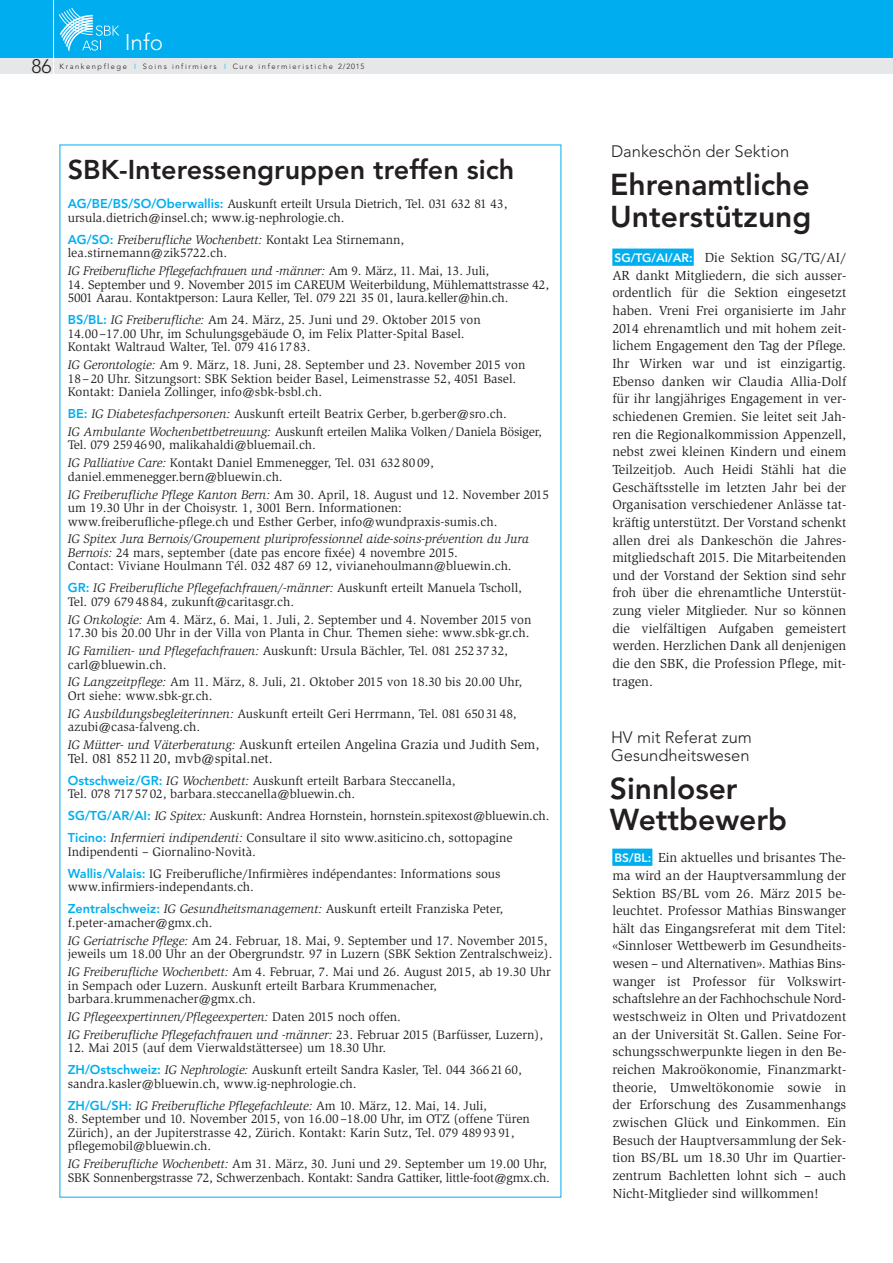
<style>
.page{position:relative;width:893px;height:1263px;background:#fff}
.page>*{position:absolute;margin:0;border:0;box-sizing:border-box;transform-origin:0 0}
.t1{font:800 30px/31.5px "Avenir";color:#231f20}
.t2{font:800 27px "Avenir";color:#231f20}
.t3{font:300 22.5px "Avenir";color:#fff}
.t4{font:300 19.5px "Avenir";color:#231f20}
.t5{font:300 16.5px/18px "Avenir";color:#231f20}
.t6{font:13.5px/17.7px "Slimbach";color:#231f20;text-align:justify}
.t7{font:12.75px/13.5px "Slimbach";color:#231f20}
.t8{font:italic 12.75px/17.9px "Slimbach";color:#231f20}
.t9{font:300 7.5px "Avenir";letter-spacing:.21em;color:#231f20}
.s1{color:#00aeef}
.s2{font-family:"Avenir";font-weight:800;color:#00aeef}
.s3{font-style:italic}
.s4{font-style:normal}
.s5{font-style:italic;font-size:12.75px}
.s6{font-family:"Avenir";font-weight:800;font-size:12px;color:#00aeef}
</style>
<div class="page">
<div style="left:0;top:58px;width:893px;height:16px;background:#e6e7e9"></div>
<div style="left:0;top:0;width:893px;height:58px;background:#00aeef"></div>
<hr style="left:53px;top:0;width:1px;height:74px;background:#fff">
<svg style="left:59px;top:8px;width:60px;height:44px"></svg>
<div style="left:612px;top:249px;width:82px;height:17px;background:#00aeef"></div>
<div style="left:612px;top:848px;width:40px;height:18px;background:#00aeef"></div>
<h3 class="t3" style="left:125px;top:33px;width:40px">Info</h3>
<h3 class="t4" style="left:31px;top:58px;width:22px">86</h3>
<p class="t9" style="left:60px;top:63px;width:306px">Krankenpflege <span class="s1">I</span> Soins infirmiers <span class="s1">I</span> Cure infermieristiche 2/2015</p>
<h2 class="t2" style="left:68px;top:159px;width:448px">SBK-Interessengruppen treffen sich</h2>
<p class="t7" style="left:68px;top:198px;width:441px"><span class="s2">AG/BE/BS/SO/Oberwallis:</span> Auskunft erteilt Ursula Dietrich, Tel. 031 632 81 43, ursula.dietrich@insel.ch; www.ig-nephrologie.ch.</p>
<p class="t7" style="left:68px;top:234px;width:338px"><span class="s2">AG/SO:</span> <span class="s3">Freiberufliche Wochenbett:</span> Kontakt Lea Stirnemann, lea.stirnemann@zik5722.ch.</p>
<p class="t8" style="left:68px;top:263px;width:423px">IG Freiberufliche Pflegefachfrauen und -männer: <span class="s4">Am 9. März, 11. Mai, 13. Juli,</span></p>
<p class="t7" style="left:68px;top:279px;width:483px">14. September und 9. November 2015 im CAREUM Weiterbildung, Mühlemattstrasse 42,<br>5001 Aarau. Kontaktperson: Laura Keller, Tel. 079 221 35 01, laura.keller@hin.ch.</p>
<p class="t7" style="left:68px;top:314px;width:414px"><span class="s2">BS/BL:</span> <span class="s3">IG Freiberufliche:</span> Am 24. März, 25. Juni und 29. Oktober 2015 von<br>14.00 –17.00 Uhr, im Schulungsgebäude O, im Felix Platter-Spital Basel.<br>Kontakt Waltraud Walter, Tel. 079 4161783.</p>
<p class="t7" style="left:68px;top:359px;width:459px"><span class="s3">IG Gerontologie:</span> Am 9. März, 18. Juni, 28. September und 23. November 2015 von<br>18–20 Uhr. Sitzungsort: SBK Sektion beider Basel, Leimenstrasse 52, 4051 Basel.<br>Kontakt: Daniela Zollinger, info@sbk-bsbl.ch.</p>
<p class="t7" style="left:68px;top:406px;width:476px;line-height:17.9px"><span class="s2">BE:</span> <span class="s3">IG Diabetesfachpersonen:</span> Auskunft erteilt Beatrix Gerber, b.gerber@sro.ch.<br><span class="s3">IG Ambulante Wochenbettbetreuung:</span> Auskunft erteilen Malika Volken/Daniela Bösiger,</p>
<p class="t7" style="left:68px;top:437px;width:368px;line-height:17.9px">Tel. 079 2594690, malikahaldi@bluemail.ch.<br><span class="s3">IG Palliative Care:</span> Kontakt Daniel Emmenegger, Tel. 031 6328009,</p>
<p class="t7" style="left:68px;top:468px;width:483px;line-height:17.9px">daniel.emmenegger.bern@bluewin.ch.<br><span class="s3">IG Freiberufliche Pflege Kanton Bern:</span> Am 30. April, 18. August und 12. November 2015</p>
<p class="t7" style="left:68px;top:502px;width:431px">um 19.30 Uhr in der Choisystr. 1, 3001 Bern. Informationen: www.freiberufliche-pflege.ch und Esther Gerber, info@wundpraxis-sumis.ch.</p>
<p class="t7" style="left:68px;top:533px;width:463px"><span class="s3">IG Spitex Jura Bernois/Groupement pluriprofessionnel aide-soins-prévention du Jura<br>Bernois:</span> 24 mars, september (date pas encore fixée) 4 novembre 2015.<br>Contact: Viviane Houlmann Tél. 032 487 69 12, vivianehoulmann@bluewin.ch.</p>
<p class="t7" style="left:68px;top:582px;width:456px"><span class="s2">GR:</span> <span class="s3">IG Freiberufliche Pflegefachfrauen/-männer:</span> Auskunft erteilt Manuela Tscholl,<br>Tel. 079 6794884, zukunft@caritasgr.ch.</p>
<p class="t7" style="left:68px;top:614px;width:465px"><span class="s3">IG Onkologie:</span> Am 4. März, 6. Mai, 1. Juli, 2. September und 4. November 2015 von<br>17.30 bis 20.00 Uhr in der Villa von Planta in Chur. Themen siehe: www.sbk-gr.ch.</p>
<p class="t7" style="left:68px;top:645px;width:442px"><span class="s3">IG Familien- und Pflegefachfrauen:</span> Auskunft: Ursula Bächler, Tel. 081 2523732, carl@bluewin.ch.</p>
<p class="t7" style="left:68px;top:676px;width:456px"><span class="s3">IG Langzeitpflege:</span> Am 11. März, 8. Juli, 21. Oktober 2015 von 18.30 bis 20.00 Uhr,<br>Ort siehe: www.sbk-gr.ch.</p>
<p class="t7" style="left:68px;top:708px;width:450px"><span class="s3">IG Ausbildungsbegleiterinnen:</span> Auskunft erteilt Geri Herrmann, Tel. 081 6503148, azubi@casa-falveng.ch.</p>
<p class="t6" style="left:68px;top:739px;width:473px;line-height:13.5px"><span class="s5">IG Mütter- und Väterberatung:</span> Auskunft erteilen Angelina Grazia und Judith Sem,<br>Tel. 081 8521120, mvb@spital.net.</p>
<p class="t7" style="left:68px;top:774px;width:389px"><span class="s2">Ostschweiz/GR:</span> <span class="s3">IG Wochenbett:</span> Auskunft erteilt Barbara Steccanella,<br>Tel. 078 7175702, barbara.steccanella@bluewin.ch.</p>
<p class="t7" style="left:68px;top:806px;width:483px;line-height:22px"><span class="s2">SG/TG/AR/AI:</span> <span class="s3">IG Spitex:</span> Auskunft: Andrea Hornstein, hornstein.spitexost@bluewin.ch.<br><span class="s2">Ticino:</span> <span class="s3">Infermieri indipendenti:</span> Consultare il sito www.asiticino.ch, sottopagine</p>
<p class="t7" style="left:68px;top:841px;width:434px;line-height:22px">Indipendenti – Giornalino-Novità.<br><span class="s2">Wallis/Valais:</span> IG Freiberufliche/Infirmières indépendantes: Informations sous</p>
<p class="t7" style="left:68px;top:877px;width:437px;line-height:22px">www.infirmiers-independants.ch.<br><span class="s2">Zentralschweiz:</span> <span class="s3">IG Gesundheitsmanagement:</span> Auskunft erteilt Franziska Peter,</p>
<p class="t7" style="left:68px;top:915px;width:481px;line-height:17.9px">f.peter-amacher@gmx.ch.<br><span class="s3">IG Geriatrische Pflege:</span> Am 24. Februar, 18. Mai, 9. September und 17. November 2015,</p>
<p class="t7" style="left:68px;top:946px;width:486px;line-height:17.9px">jeweils um 18.00 Uhr an der Obergrundstr. 97 in Luzern (SBK Sektion Zentralschweiz).<br><span class="s3">IG Freiberufliche Wochenbett:</span> Am 4. Februar, 7. Mai und 26. August 2015, ab 19.30 Uhr</p>
<p class="t7" style="left:68px;top:979px;width:371px">in Sempach oder Luzern. Auskunft erteilt Barbara Krummenacher, barbara.krummenacher@gmx.ch.</p>
<p class="t8" style="left:68px;top:1008px;width:477px">IG Pflegeexpertinnen/Pflegeexperten: <span class="s4">Daten 2015 noch offen.<br></span>IG Freiberufliche Pflegefachfrauen und -männer: <span class="s4">23. Februar 2015 (Barfüsser, Luzern),</span></p>
<p class="t7" style="left:68px;top:1038px;width:455px;line-height:22px">12. Mai 2015 (auf dem Vierwaldstättersee) um 18.30 Uhr.<br><span class="s2">ZH/Ostschweiz:</span> <span class="s3">IG Nephrologie:</span> Auskunft erteilt Sandra Kasler, Tel. 044 3662160,</p>
<p class="t7" style="left:68px;top:1073px;width:421px;line-height:22px">sandra.kasler@bluewin.ch, www.ig-nephrologie.ch.<br><span class="s2">ZH/GL/SH:</span> <span class="s3">IG Freiberufliche Pflegefachleute:</span> Am 10. März, 12. Mai, 14. Juli,</p>
<p class="t7" style="left:68px;top:1113px;width:464px">8. September und 10. November 2015, von 16.00–18.00 Uhr, im OTZ (offene Türen<br>Zürich), an der Jupiterstrasse 42, Zürich. Kontakt: Karin Sutz, Tel. 079 4899391, pflegemobil@bluewin.ch.</p>
<p class="t7" style="left:68px;top:1158px;width:484px"><span class="s3">IG Freiberufliche Wochenbett:</span> Am 31. März, 30. Juni und 29. September um 19.00 Uhr,<br>SBK Sonnenbergstrasse 72, Schwerzenbach. Kontakt: Sandra Gattiker, little-foot@gmx.ch.</p>
<p class="t5" style="left:611px;top:144px;width:180px">Dankeschön der Sektion</p>
<h1 class="t1" style="left:610px;top:172px;width:203px">Ehrenamtliche<br>Unterstützung</h1>
<p class="t6" style="left:612px;top:250px;width:236px"><span class="s6">SG/TG/AI/AR:</span> Die Sektion SG/TG/AI/ AR dankt Mitgliedern, die sich ausser&shy;ordentlich für die Sektion eingesetzt haben. Vreni Frei organisierte im Jahr 2014 ehrenamtlich und mit hohem zeit&shy;lichem Engagement den Tag der Pflege.<br>Ihr Wirken war und ist einzigartig.<br>Ebenso danken wir Claudia Allia-Dolf für ihr langjähriges Engagement in ver&shy;schiedenen Gremien. Sie leitet seit Jah&shy;ren die Regionalkommission Appenzell, nebst zwei kleinen Kindern und einem Teilzeitjob. Auch Heidi Stähli hat die Geschäftsstelle im letzten Jahr bei der Organisation verschiedener Anlässe tat&shy;kräftig unterstützt. Der Vorstand schenkt allen drei als Dankeschön die Jahres&shy;mitgliedschaft 2015. Die Mitarbeitenden und der Vorstand der Sektion sind sehr froh über die ehrenamtliche Unterstüt&shy;zung vieler Mitglieder. Nur so können die vielfältigen Aufgaben gemeistert werden. Herzlichen Dank all denjenigen die den SBK, die Profession Pflege, mit&shy;tragen.</p>
<p class="t5" style="left:611px;top:729px;width:142px">HV mit Referat zum<br>Gesundheitswesen</p>
<h1 class="t1" style="left:610px;top:775px;width:179px">Sinnloser<br>Wettbewerb</h1>
<p class="t6" style="left:612px;top:850px;width:235px"><span class="s6">BS/BL:</span> Ein aktuelles und brisantes The&shy;ma wird an der Hauptversammlung der Sektion BS/BL vom 26. März 2015 be&shy;leuchtet. Professor Mathias Binswanger hält das Eingangsreferat mit dem Titel: «Sinnloser Wettbewerb im Gesundheits&shy;wesen – und Alternativen». Mathias Bins&shy;wanger ist Professor für Volkswirt&shy;schaftslehre an der Fachhochschule Nord&shy;westschweiz in Olten und Privatdozent an der Universität St.Gallen. Seine For&shy;schungsschwerpunkte liegen in den Be&shy;reichen Makroökonomie, Finanzmarkt&shy;theorie, Umweltökonomie sowie in der Erforschung des Zusammenhangs zwischen Glück und Einkommen. Ein Besuch der Hauptversammlung der Sek&shy;tion BS/BL um 18.30 Uhr im Quartier&shy;zentrum Bachletten lohnt sich – auch Nicht-Mitglieder sind willkommen!</p>
</div>
